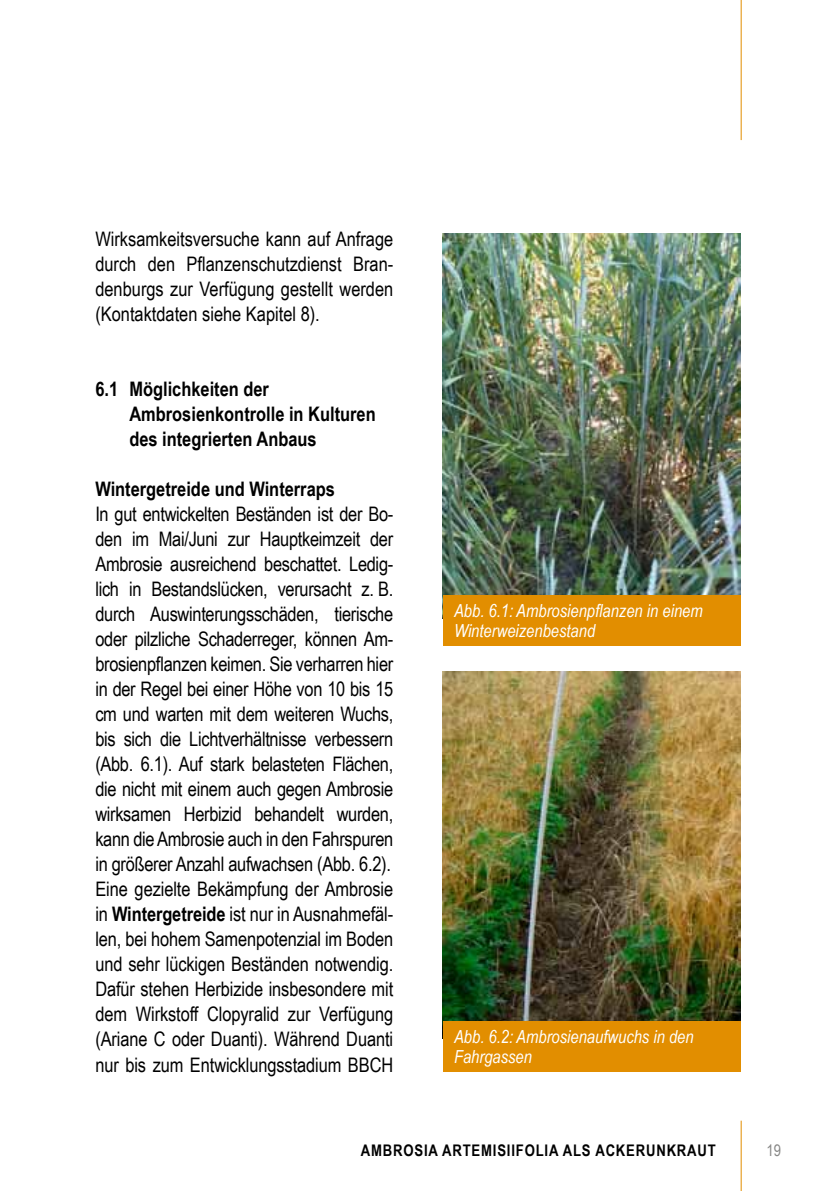
<style>
.page{position:relative;width:840px;height:1191px;background:#fff}
.page>*{position:absolute;margin:0;border:0;box-sizing:border-box;transform-origin:0 0}
.t1{font:20px/25px "Arial Narrow";letter-spacing:-.015em;color:#000;text-align:justify}
.t2{font:700 20px/25px "Arial Narrow";color:#000}
.t3{font:italic 18px/20px "Arial Narrow";color:#fff}
.t4{font:700 16px "Arial Narrow";letter-spacing:.05em;color:#000}
.t5{font:16px "Arial Narrow";color:#878786}
.s1{font-weight:700}
</style>
<div class="page">
<hr style="left:740px;top:0;width:1px;height:140px;background:#e28e00">
<hr style="left:740px;top:1120px;width:1px;height:71px;background:#e28e00">
<img style="left:442px;top:234px;width:298px;height:361px">
<img style="left:442px;top:671px;width:298px;height:349px">
<div style="left:442px;top:595px;width:298px;height:51px;background:#e28e00"></div>
<div style="left:442px;top:1020px;width:298px;height:51px;background:#e28e00"></div>
<p class="t1" style="left:95px;top:226px;width:299px">Wirksamkeitsversuche kann auf Anfrage durch den Pflanzenschutzdienst Bran&shy;denburgs zur Verfügung gestellt werden (Kontaktdaten siehe Kapitel 8).</p>
<p class="t2" style="left:129px;top:376px;width:248px;text-indent:-34px">6.1 Möglichkeiten der<br>Ambrosienkontrolle in Kulturen des integrierten Anbaus</p>
<p class="t2" style="left:95px;top:476px;width:241px">Wintergetreide und Winterraps</p>
<p class="t1" style="left:95px;top:501px;width:299px;text-align:left">In gut entwickelten Beständen ist der Bo&shy;den im Mai/Juni zur Hauptkeimzeit der Ambrosie ausreichend beschattet. Ledig&shy;lich in Bestandslücken, verursacht z. B. durch Auswinterungsschäden, tierische oder pilzliche Schaderreger, können Am&shy;brosienpflanzen keimen. Sie verharren hier in der Regel bei einer Höhe von 10 bis 15 cm und warten mit dem weiteren Wuchs, bis sich die Lichtverhältnisse verbessern (Abb. 6.1). Auf stark belasteten Flächen, die nicht mit einem auch gegen Ambrosie wirksamen Herbizid behandelt wurden, kann die Ambrosie auch in den Fahrspuren in größerer Anzahl aufwachsen (Abb. 6.2).<br>Eine gezielte Bekämpfung der Ambrosie in <span class="s1">Wintergetreide</span> ist nur in Ausnahmefäl&shy;len, bei hohem Samenpotenzial im Boden und sehr lückigen Beständen notwendig.<br>Dafür stehen Herbizide insbesondere mit dem Wirkstoff Clopyralid zur Verfügung (Ariane C oder Duanti). Während Duanti nur bis zum Entwicklungsstadium BBCH</p>
<p class="t3" style="left:454px;top:601px;width:250px">Abb. 6.1: Ambrosienpflanzen in einem<br>Winterweizenbestand</p>
<p class="t3" style="left:454px;top:1026px;width:241px">Abb. 6.2: Ambrosienaufwuchs in den<br>Fahrgassen</p>
<p class="t4" style="left:360px;top:1138px;width:63px">Ambrosia</p>
<p class="t4" style="left:442px;top:1138px;width:58px">artemisiif</p>
<p class="t4" style="left:524px;top:1138px;width:192px">olia als Ackerunkraut</p>
<p class="t5" style="left:766px;top:1138px;width:16px">19</p>
</div>
